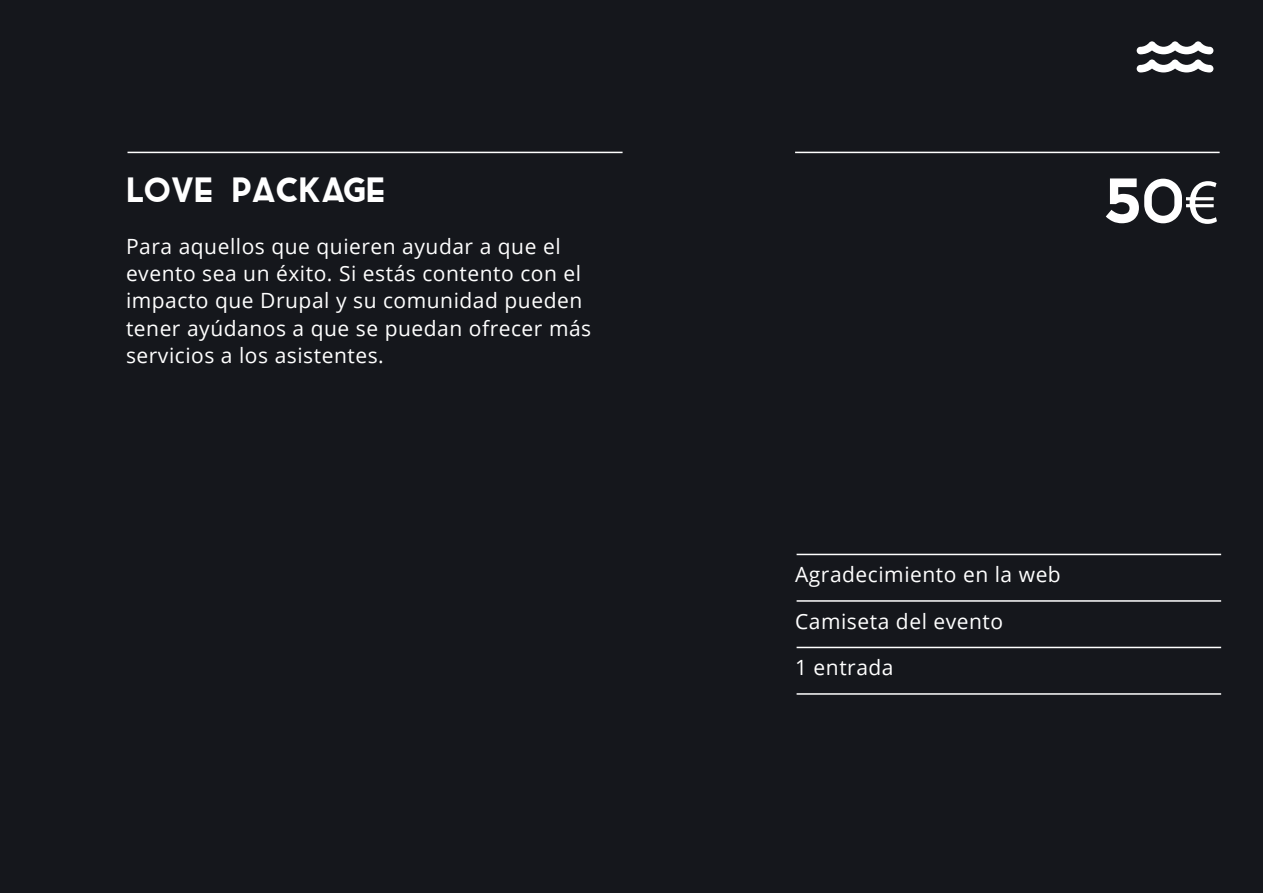
<style>
.page{position:relative;width:1263px;height:893px;background:#15171c}
.page>*{position:absolute;margin:0;border:0;box-sizing:border-box;transform-origin:0 0}
.t1{font:63.6px "Brig";color:#fff}
.t2{font:34.95px "Brig";letter-spacing:.025em;color:#fff}
.t3{font:21px/27px "Open Sans";letter-spacing:.025em;color:#fff}
.s1{font-family:"Myriad Pro"}
</style>
<div class="page">
<svg style="left:1137px;top:41px;width:76px;height:31px"></svg>
<hr style="left:128px;top:152px;width:494px;height:1px;background:#fff">
<hr style="left:796px;top:554px;width:425px;height:1px;background:#fff">
<hr style="left:796px;top:600px;width:425px;height:2px;background:#fff">
<hr style="left:796px;top:647px;width:425px;height:1px;background:#fff">
<hr style="left:796px;top:693px;width:425px;height:2px;background:#fff">
<hr style="left:795px;top:152px;width:425px;height:1px;background:#fff">
<h2 class="t2" style="left:127px;top:169px;width:259px">LOVE PACKAGE</h2>
<p class="t3" style="left:126px;top:233px;width:467px">Para aquellos que quieren ayudar a que el evento sea un éxito. Si estás contento con el impacto que Drupal y su comunidad pueden tener ayúdanos a que se puedan ofrecer más servicios a los asistentes.</p>
<h1 class="t1" style="left:1104px;top:164px;width:115px">50<span class="s1">€</span></h1>
<p class="t3" style="left:795px;top:560px;width:267px">Agradecimiento en la web</p>
<p class="t3" style="left:795px;top:607px;width:210px">Camiseta del evento</p>
<p class="t3" style="left:795px;top:653px;width:100px">1 entrada</p>
</div>
